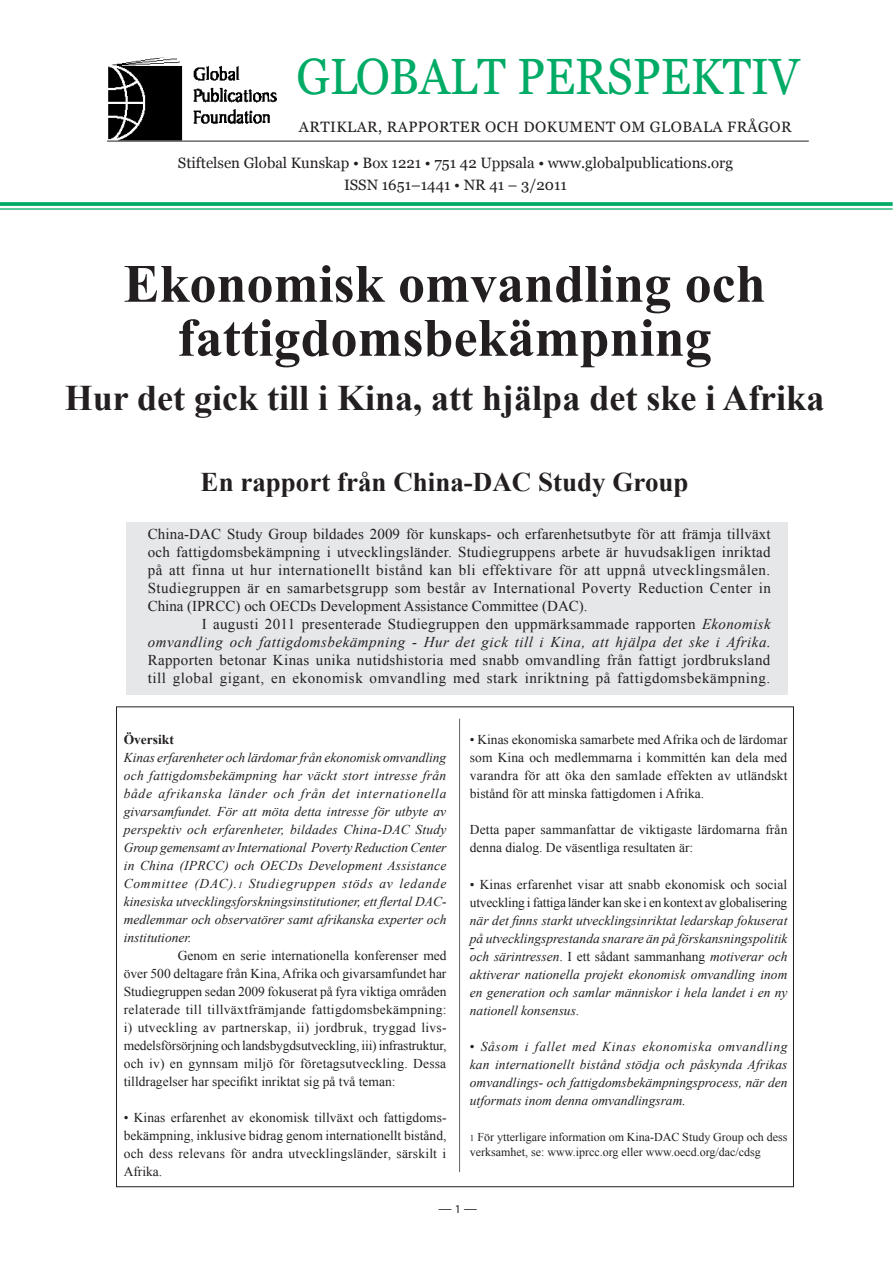
<style>
.page{position:relative;width:893px;height:1263px;background:#fff}
.page>*{position:absolute;margin:0;border:0;box-sizing:border-box;transform-origin:0 0}
.Rubrik{font:700 54px/54px "Times New Roman";color:#231f20;text-align:center}
.t1{font:51px "Georgia";color:#00ab66;scale:.9 1}
.Rubrik-2{font:700 36px "Times New Roman";color:#231f20}
.Rubrik-3{font:700 27px "Times New Roman";color:#231f20}
.t2{font:15px/18px "Times New Roman";letter-spacing:.02em;color:#231f20;text-align:justify}
.t3{font:15px "Georgia";color:#231f20}
.t4{font:15px "Georgia";letter-spacing:.03em;color:#231f20}
.t5{font:italic 13.5px/18px "Times New Roman";color:#231f20;text-align:justify}
.t6{font:13.5px/18px "Times New Roman";color:#231f20;text-align:justify}
.t7{font:700 13.5px "Times New Roman";color:#231f20}
.t8{font:13.5px "Myriad Pro";color:#231f20}
.t9{font:12px/15px "Times New Roman";color:#231f20}
.s1{font-style:italic}
.s2{font-size:9px}
.s3{font-style:normal}
.s4{font-size:12px}
</style>
<div class="page">
<img style="left:107px;top:57px;width:169px;height:84px">
<hr style="left:107px;top:141px;width:702px;height:1px;background:#231f20">
<svg style="left:0;top:202px;width:893px;height:4px;background:#0fb06f"></svg>
<hr style="left:0;top:208px;width:893px;height:2px;background:#00ab66">
<div style="left:126px;top:522px;width:661px;height:172px;background:#e6e7e9"></div>
<hr style="left:459px;top:719px;width:1px;height:453px;background:#636366">
<p class="t1" style="left:297px;top:45px;width:560px">GLOBALT PERSPEKTIV</p>
<p class="t4" style="left:299px;top:118px;width:494px">ARTIKLAR, RAPPORTER OCH DOKUMENT OM GLOBALA FRÅGOR</p>
<p class="t3" style="left:178px;top:153px;width:556px">Stiftelsen Global Kunskap • Box 1221 • 751 42 Uppsala • www.globalpublications.org</p>
<p class="t3" style="left:344px;top:176px;width:224px">ISSN 1651–1441 • NR 41 – 3/2011</p>
<p class="Rubrik" style="left:123px;top:255px;width:644px">Ekonomisk omvandling och fattigdomsbekämpning</p>
<p class="Rubrik-2" style="left:65px;top:373px;width:761px">Hur det gick till i Kina, att hjälpa det ske i Afrika</p>
<p class="Rubrik-3" style="left:201px;top:463px;width:489px">En rapport från China-DAC Study Group</p>
<p class="t2" style="left:148px;top:525px;width:625px">China-DAC Study Group bildades 2009 för kunskaps- och erfarenhetsutbyte för att främja tillväxt och fattigdomsbekämpning i utvecklingsländer. Studiegruppens arbete är huvudsakligen inriktad på att finna ut hur internationellt bistånd kan bli effektivare för att uppnå utvecklingsmålen.<br>Studiegruppen är en samarbetsgrupp som består av International Poverty Reduction Center in China (IPRCC) och OECDs Development Assistance Committee (DAC).</p>
<p class="t2" style="left:148px;top:615px;width:625px;text-indent:54px">I augusti 2011 presenterade Studiegruppen den uppmärksammade rapporten <span class="s1">Ekonomisk omvandling och fattigdomsbekämpning - Hur det gick till i Kina, att hjälpa det ske i Afrika.<br></span>Rapporten betonar Kinas unika nutidshistoria med snabb omvandling från fattigt jordbruksland till global gigant, en ekonomisk omvandling med stark inriktning på fattigdomsbekämpning.</p>
<p class="t7" style="left:124px;top:730px;width:52px">Översikt</p>
<p class="t5" style="left:124px;top:748px;width:324px">Kinas erfarenheter och lärdomar från ekonomisk omvandling och fattigdomsbekämpning har väckt stort intresse från både afrikanska länder och från det internationella givarsamfundet. För att möta detta intresse för utbyte av perspektiv och erfarenheter, bildades China-DAC Study Group gemensamt av International Poverty Reduction Center in China (IPRCC) och OECDs Development Assistance Committee (DAC).<span class="s2">1</span> Studiegruppen stöds av ledande kinesiska utvecklingsforskningsinstitutioner, ett flertal DAC&shy;medlemmar och observatörer samt afrikanska experter och institutioner.</p>
<p class="t6" style="left:124px;top:946px;width:324px;text-indent:54px">Genom en serie internationella konferenser med över 500 deltagare från Kina, Afrika och givarsamfundet har Studiegruppen sedan 2009 fokuserat på fyra viktiga områden relaterade till tillväxtfrämjande fattigdomsbekämpning: i) utveckling av partnerskap, ii) jordbruk, tryggad livs&shy;medelsförsörjning och landsbygdsutveckling, iii) infrastruktur, och iv) en gynnsam miljö för företagsutveckling. Dessa tilldragelser har specifikt inriktat sig på två teman:</p>
<p class="t6" style="left:124px;top:1108px;width:324px">• Kinas erfarenhet av ekonomisk tillväxt och fattigdoms&shy;bekämpning, inklusive bidrag genom internationellt bistånd, och dess relevans för andra utvecklingsländer, särskilt i Afrika.</p>
<p class="t6" style="left:470px;top:731px;width:319px">• Kinas ekonomiska samarbete med Afrika och de lärdomar som Kina och medlemmarna i kommittén kan dela med varandra för att öka den samlade effekten av utländskt bistånd för att minska fattigdomen i Afrika.</p>
<p class="t6" style="left:470px;top:821px;width:319px">Detta paper sammanfattar de viktigaste lärdomarna från denna dialog. De väsentliga resultaten är:</p>
<p class="t5" style="left:470px;top:875px;width:319px"><span class="s3">• Kinas erfarenhet visar att snabb ekonomisk och social utveckling i fattiga länder kan ske i en kontext av globalisering </span>när det finns starkt utvecklingsinriktat ledarskap fokuserat på utvecklingsprestanda snarare än på förskansningspolitik och särintressen<span class="s3">. I ett sådant sammanhang</span> motiverar och aktiverar nationella projekt ekonomisk omvandling inom en generation och samlar människor i hela landet i en ny nationell konsensus<span class="s3">.</span></p>
<p class="t5" style="left:470px;top:1037px;width:319px"><span class="s3">•</span> Såsom i fallet med Kinas ekonomiska omvandling kan internationellt bistånd stödja och påskynda Afrikas omvandlings- och fattigdomsbekämpningsprocess, när den utformats inom denna omvandlingsram.</p>
<p class="t9" style="left:470px;top:1129px;width:319px"><span class="s2">1</span> För ytterligare information om Kina-DAC Study Group och dess verksamhet, se: www.iprcc.org eller www.oecd.org/dac/cdsg</p>
<p class="t2" style="left:470px;top:938px;width:6px">-</p>
<p class="t8" style="left:439px;top:1200px;width:40px">-—<span class="s4">1</span>—</p>
</div>
